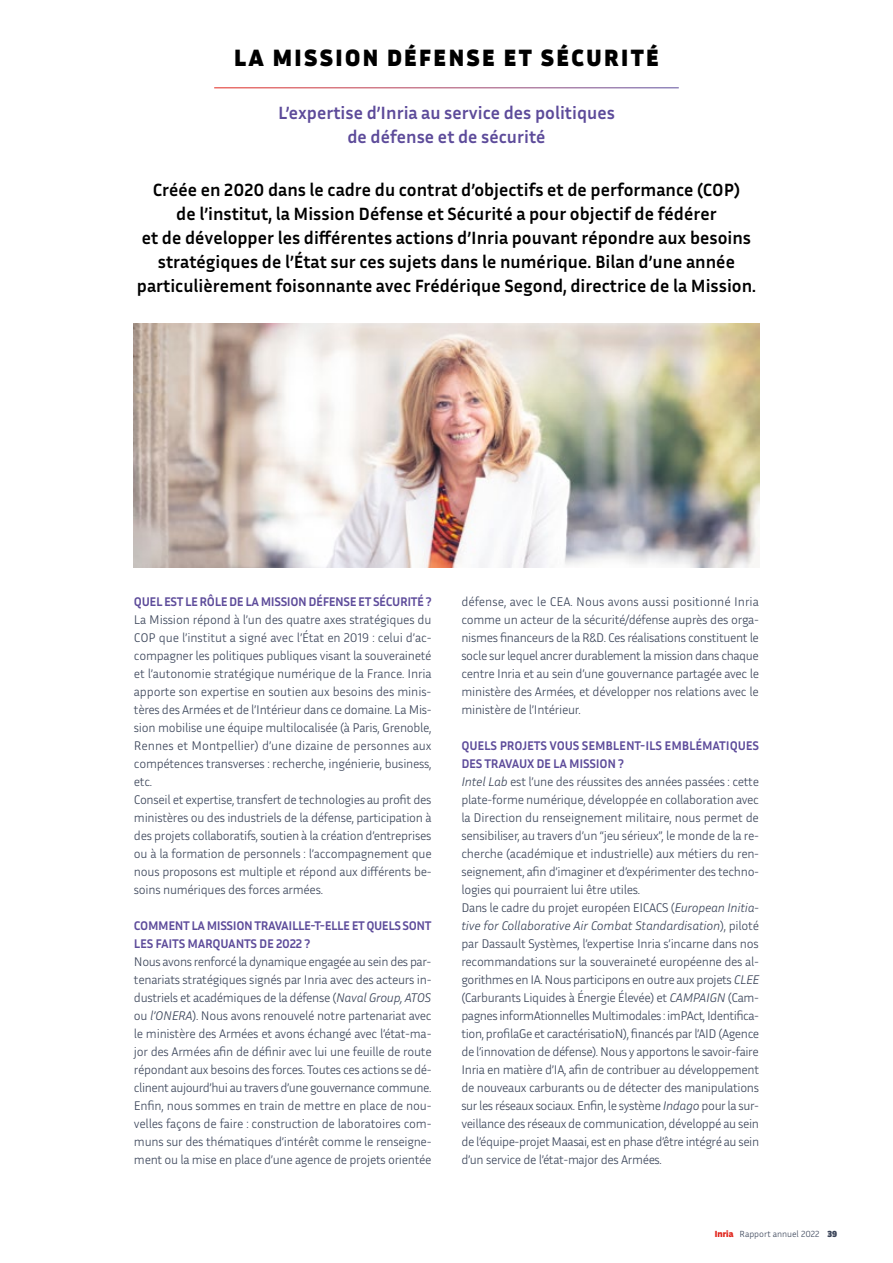
<style>
.page{position:relative;width:893px;height:1263px;background:#fff}
.page>*{position:absolute;margin:0;border:0;box-sizing:border-box;transform-origin:0 0}
.t1{font:800 24px "Inria Sans";letter-spacing:.1em;color:#000}
.t2{font:700 18px/24px "Inria Sans";color:#000;text-align:center}
.t3{font:700 18px/24px "Inria Sans";color:#5d4b9a;text-align:center}
.t4{font:300 12.75px/18px "Inria Sans";letter-spacing:-.02em;color:#384257}
.t5{font:700 12.75px/18px "Inria Sans";letter-spacing:-.03em;color:#5d4b9a}
.t6{font:300 9px "Inria Sans";color:#384257}
.s1{font-style:italic}
.s2{font-weight:700;color:#5d4b9a}
.s3{font-weight:800;color:#e1261d}
.s4{font-weight:800}
</style>
<div class="page">
<img style="left:134px;top:323px;width:625px;height:245px">
<h1 class="t1" style="left:234px;top:42px;width:426px">LA MISSION DÉFENSE ET SÉCURITÉ</h1>
<h2 class="t3" style="left:278px;top:100px;width:338px">L’expertise d’Inria au service des politiques de défense et de sécurité</h2>
<p class="t2" style="left:137px;top:177px;width:620px">Créée en 2020 dans le cadre du contrat d’objectifs et de performance (COP)<br>de l’institut, la Mission Défense et Sécurité a pour objectif de fédérer<br>et de développer les différentes actions d’Inria pouvant répondre aux besoins stratégiques de l’État sur ces sujets dans le numérique. Bilan d’une année particulièrement foisonnante avec Frédérique Segond, directrice de la Mission.</p>
<p class="t5" style="left:134px;top:592px;width:299px">QUEL EST LE RÔLE DE LA MISSION DÉFENSE ET SÉCURITÉ ?</p>
<p class="t4" style="left:134px;top:610px;width:299px">La Mission répond à l’un des quatre axes stratégiques du COP que l’institut a signé avec l’État en 2019 : celui d’ac&shy;compagner les politiques publiques visant la souveraineté et l’autonomie stratégique numérique de la France. Inria apporte son expertise en soutien aux besoins des minis&shy;tères des Armées et de l’Intérieur dans ce domaine. La Mis&shy;sion mobilise une équipe multilocalisée (à Paris, Grenoble, Rennes et Montpellier) d’une dizaine de personnes aux compétences transverses : recherche, ingénierie, business, etc.<br>Conseil et expertise, transfert de technologies au profit des ministères ou des industriels de la défense, participation à des projets collaboratifs, soutien à la création d’entreprises ou à la formation de personnels : l’accompagnement que nous proposons est multiple et répond aux différents be&shy;soins numériques des forces armées.</p>
<p class="t5" style="left:134px;top:916px;width:299px">COMMENT LA MISSION TRAVAILLE-T-ELLE ET QUELS SONT<br>LES FAITS MARQUANTS DE 2022 ?</p>
<p class="t4" style="left:134px;top:952px;width:299px;text-align:justify">Nous avons renforcé la dynamique engagée au sein des par&shy;tenariats stratégiques signés par Inria avec des acteurs in&shy;dustriels et académiques de la défense (<span class="s1">Naval Group, ATOS </span>ou <span class="s1">l’ONERA</span>). Nous avons renouvelé notre partenariat avec le ministère des Armées et avons échangé avec l’état-ma&shy;jor des Armées afin de définir avec lui une feuille de route répondant aux besoins des forces. Toutes ces actions se dé&shy;clinent aujourd’hui au travers d’une gouvernance commune.<br>Enfin, nous sommes en train de mettre en place de nou&shy;velles façons de faire : construction de laboratoires com&shy;muns sur des thématiques d’intérêt comme le renseigne&shy;ment ou la mise en place d’une agence de projets orientée</p>
<p class="t4" style="left:461px;top:592px;width:299px;text-align:justify">défense, avec le CEA. Nous avons aussi positionné Inria comme un acteur de la sécurité/défense auprès des orga&shy;nismes financeurs de la R&amp;D. Ces réalisations constituent le socle sur lequel ancrer durablement la mission dans chaque centre Inria et au sein d’une gouvernance partagée avec le ministère des Armées, et développer nos relations avec le ministère de l’Intérieur.</p>
<p class="t4" style="left:461px;top:736px;width:299px"><span class="s2">QUELS PROJETS VOUS SEMBLENT-ILS EMBLÉMATIQUES DES TRAVAUX DE LA MISSION ?<br></span><span class="s1">Intel Lab</span> est l’une des réussites des années passées : cette plate-forme numérique, développée en collaboration avec la Direction du renseignement militaire, nous permet de sensibiliser, au travers d’un “jeu sérieux”, le monde de la re&shy;cherche (académique et industrielle) aux métiers du ren&shy;seignement, afin d’imaginer et d’expérimenter des techno&shy;logies qui pourraient lui être utiles.<br>Dans le cadre du projet européen EICACS (<span class="s1">European Initia&shy;tive for Collaborative Air Combat Standardisation</span>), piloté par Dassault Systèmes, l’expertise Inria s’incarne dans nos recommandations sur la souveraineté européenne des al&shy;gorithmes en IA. Nous participons en outre aux projets <span class="s1">CLEE </span>(Carburants Liquides à Énergie Élevée) et <span class="s1">CAMPAIGN</span> (Cam&shy;pagnes informAtionnelles Multimodales : imPAct, Identifica&shy;tion, profilaGe et caractérisatioN), financés par l’AID (Agence de l’innovation de défense). Nous y apportons le savoir-faire Inria en matière d’IA, afin de contribuer au développement de nouveaux carburants ou de détecter des manipulations sur les réseaux sociaux. Enfin, le système <span class="s1">Indago</span> pour la sur&shy;veillance des réseaux de communication, développé au sein de l’équipe-projet Maasai, est en phase d’être intégré au sein d’un service de l’état-major des Armées.</p>
<p class="t6" style="left:715px;top:1227px;width:124px"><span class="s3">Inria</span> Rapport annuel 2022 <span class="s4">39</span></p>
</div>
